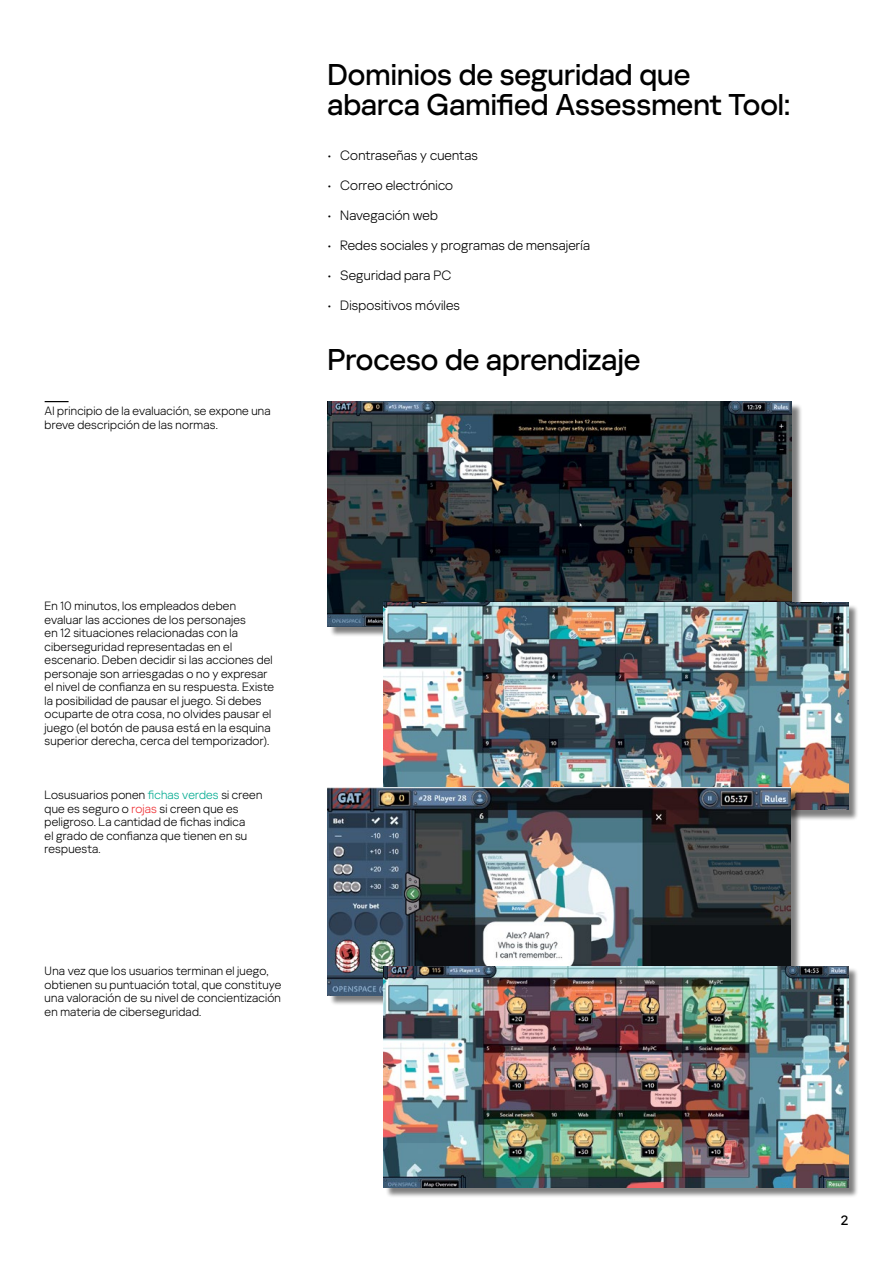
<style>
.page{position:relative;width:893px;height:1263px;background:#fff}
.page>*{position:absolute;margin:0;border:0;box-sizing:border-box;transform-origin:0 0}
.t1{font:500 30px/30px "Kaspersky Sans Display";color:#000}
.t2{font:300 13.5px "Kaspersky Sans Display";letter-spacing:.01em;color:#000}
.t3{font:500 13.5px "Kaspersky Sans Display";color:#000}
.Insert_body_text{font:300 12px/13.5px "Kaspersky Sans Display";letter-spacing:.015em;color:#000}
.s1{color:#00ab90}
.s2{color:#ee2e32}
</style>
<div class="page">
<div style="left:329px;top:403px;width:473px;height:234px;background:#000;opacity:.5"></div>
<img style="left:327px;top:402px;width:465px;height:225px">
<div style="left:385px;top:604px;width:474px;height:217px;background:#000;opacity:.5"></div>
<img style="left:384px;top:602px;width:464px;height:208px">
<div style="left:329px;top:789px;width:472px;height:216px;background:#000;opacity:.5"></div>
<img style="left:327px;top:787px;width:463px;height:208px">
<svg style="left:45px;top:401px;width:24px;height:1px"></svg>
<div style="left:385px;top:967px;width:474px;height:231px;background:#000;opacity:.5"></div>
<img style="left:384px;top:966px;width:464px;height:222px">
<p class="Insert_body_text" style="left:45px;top:403px;width:227px">Al principio de la evaluación, se expone una breve descripción de las normas.</p>
<h3 class="t1" style="left:327px;top:58px;width:464px">Dominios de seguridad que abarca Gamified Assessment Tool:</h3>
<p class="t2" style="left:327px;top:146px;width:152px">• Contraseñas y cuentas</p>
<p class="t2" style="left:327px;top:176px;width:127px">• Correo electrónico</p>
<p class="t2" style="left:327px;top:206px;width:112px">• Navegación web</p>
<p class="t2" style="left:327px;top:236px;width:264px">• Redes sociales y programas de mensajería</p>
<p class="t2" style="left:327px;top:266px;width:125px">• Seguridad para PC</p>
<p class="t2" style="left:327px;top:296px;width:134px">• Dispositivos móviles</p>
<h3 class="t1" style="left:327px;top:343px;width:314px">Proceso de aprendizaje</h3>
<p class="Insert_body_text" style="left:45px;top:598px;width:231px">En 10 minutos, los empleados deben evaluar las acciones de los personajes<br>en 12 situaciones relacionadas con la ciberseguridad representadas en el escenario. Deben decidir si las acciones del personaje son arriesgadas o no y expresar el nivel de confianza en su respuesta. Existe la posibilidad de pausar el juego. Si debes ocuparte de otra cosa, no olvides pausar el juego (el botón de pausa está en la esquina superior derecha, cerca del temporizador).</p>
<p class="Insert_body_text" style="left:45px;top:787px;width:219px">Losusuarios ponen <span class="s1">fichas verdes</span> si creen que es seguro o <span class="s2">rojas</span> si creen que es peligroso. La cantidad de fichas indica<br>el grado de confianza que tienen en su respuesta.</p>
<p class="Insert_body_text" style="left:45px;top:963px;width:238px">Una vez que los usuarios terminan el juego, obtienen su puntuación total, que constituye una valoración de su nivel de concientización en materia de ciberseguridad.</p>
<p class="t3" style="left:841px;top:1211px;width:9px">2</p>
</div>
